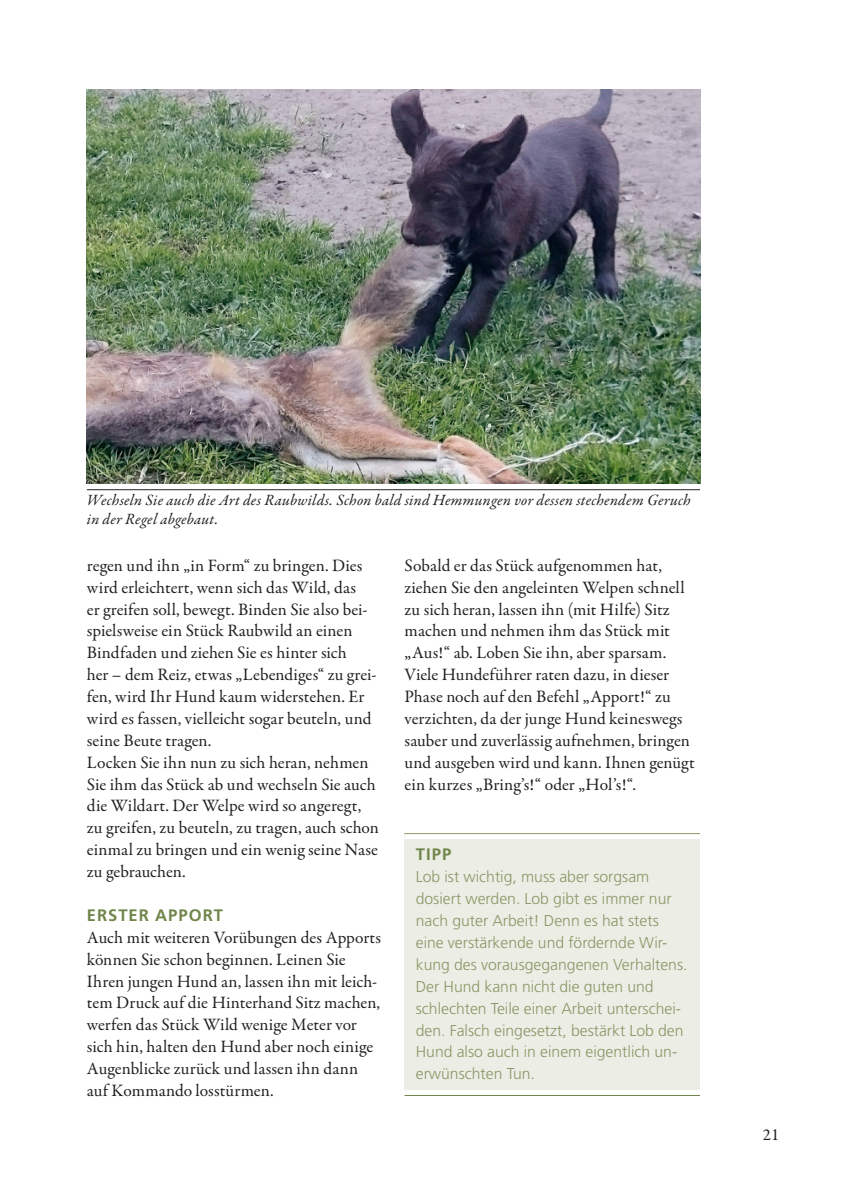
<style>
.page{position:relative;width:844px;height:1191px;background:#fff}
.page>*{position:absolute;margin:0;border:0;box-sizing:border-box;transform-origin:0 0}
.t1{font:17.5px/21.9px "Garamond Premr Pro";letter-spacing:.005em;color:#231f20}
.t2{font:16.8px "Garamond Premr Pro";color:#231f20}
.Ü_Tipp{font:700 16.62px "Frutiger LT Std";letter-spacing:.06em;color:#71864b}
.Fließtext_Linie_unte{font:300 15.75px/21.9px "Frutiger LT Std";color:#8a9767}
.Bildunterschrift{font:italic 15.75px/19.2px "Garamond Premr Pro";letter-spacing:.015em;color:#231f20}
</style>
<div class="page">
<div style="left:404px;top:833px;width:295px;height:257px;background:#eceee6"></div>
<hr style="left:404px;top:833px;width:295px;height:1px;background:#71864b">
<div style="left:404px;top:834px;width:295px;height:5px;background:#fff"></div>
<hr style="left:404px;top:1095px;width:295px;height:1px;background:#71864b">
<img style="left:87px;top:89px;width:612px;height:394px">
<hr style="left:87px;top:489px;width:612px;height:1px;background:#231f20">
<p class="Bildunterschrift" style="left:87px;top:491px;width:605px">Wechseln Sie auch die Art des Raubwilds. Schon bald sind Hemmungen vor dessen stechendem Geruch in der Regel abgebaut.</p>
<p class="t1" style="left:87px;top:554px;width:291px">regen und ihn „in Form“ zu bringen. Dies wird erleichtert, wenn sich das Wild, das<br>er greifen soll, bewegt. Binden Sie also bei&shy;spielsweise ein Stück Raubwild an einen Bindfaden und ziehen Sie es hinter sich<br>her – dem Reiz, etwas „Lebendiges“ zu grei&shy;fen, wird Ihr Hund kaum widerstehen. Er wird es fassen, vielleicht sogar beuteln, und seine Beute tragen.</p>
<p class="t1" style="left:87px;top:751px;width:293px">Locken Sie ihn nun zu sich heran, nehmen Sie ihm das Stück ab und wechseln Sie auch die Wildart. Der Welpe wird so angeregt, zu greifen, zu beuteln, zu tragen, auch schon einmal zu bringen und ein wenig seine Nase zu gebrauchen.</p>
<h4 class="Ü_Tipp" style="left:87px;top:905px;width:138px">ERSTER APPORT</h4>
<p class="t1" style="left:87px;top:926px;width:295px">Auch mit weiteren Vorübungen des Apports können Sie schon beginnen. Leinen Sie Ihren jungen Hund an, lassen ihn mit leich&shy;tem Druck auf die Hinterhand Sitz machen, werfen das Stück Wild wenige Meter vor sich hin, halten den Hund aber noch einige Augenblicke zurück und lassen ihn dann auf Kommando losstürmen.</p>
<p class="t1" style="left:404px;top:554px;width:281px">Sobald er das Stück aufgenommen hat, ziehen Sie den angeleinten Welpen schnell zu sich heran, lassen ihn (mit Hilfe) Sitz machen und nehmen ihm das Stück mit „Aus!“ ab. Loben Sie ihn, aber sparsam.</p>
<p class="t1" style="left:404px;top:664px;width:292px">Viele Hundeführer raten dazu, in dieser Phase noch auf den Befehl „Apport!“ zu verzichten, da der junge Hund keineswegs sauber und zuverlässig aufnehmen, bringen und ausgeben wird und kann. Ihnen genügt ein kurzes „Bring’s!“ oder „Hol’s!“.</p>
<p class="Ü_Tipp" style="left:415px;top:845px;width:37px">TIPP</p>
<p class="Fließtext_Linie_unte" style="left:415px;top:866px;width:273px">Lob ist wichtig, muss aber sorgsam dosiert werden. Lob gibt es immer nur nach guter Arbeit! Denn es hat stets eine verstärkende und fördernde Wir&shy;kung des vorausgegangenen Verhaltens.<br>Der Hund kann nicht die guten und schlechten Teile einer Arbeit unterschei&shy;den. Falsch eingesetzt, bestärkt Lob den Hund also auch in einem eigentlich un&shy;erwünschten Tun.</p>
<p class="t2" style="left:762px;top:1124px;width:18px">21</p>
</div>
